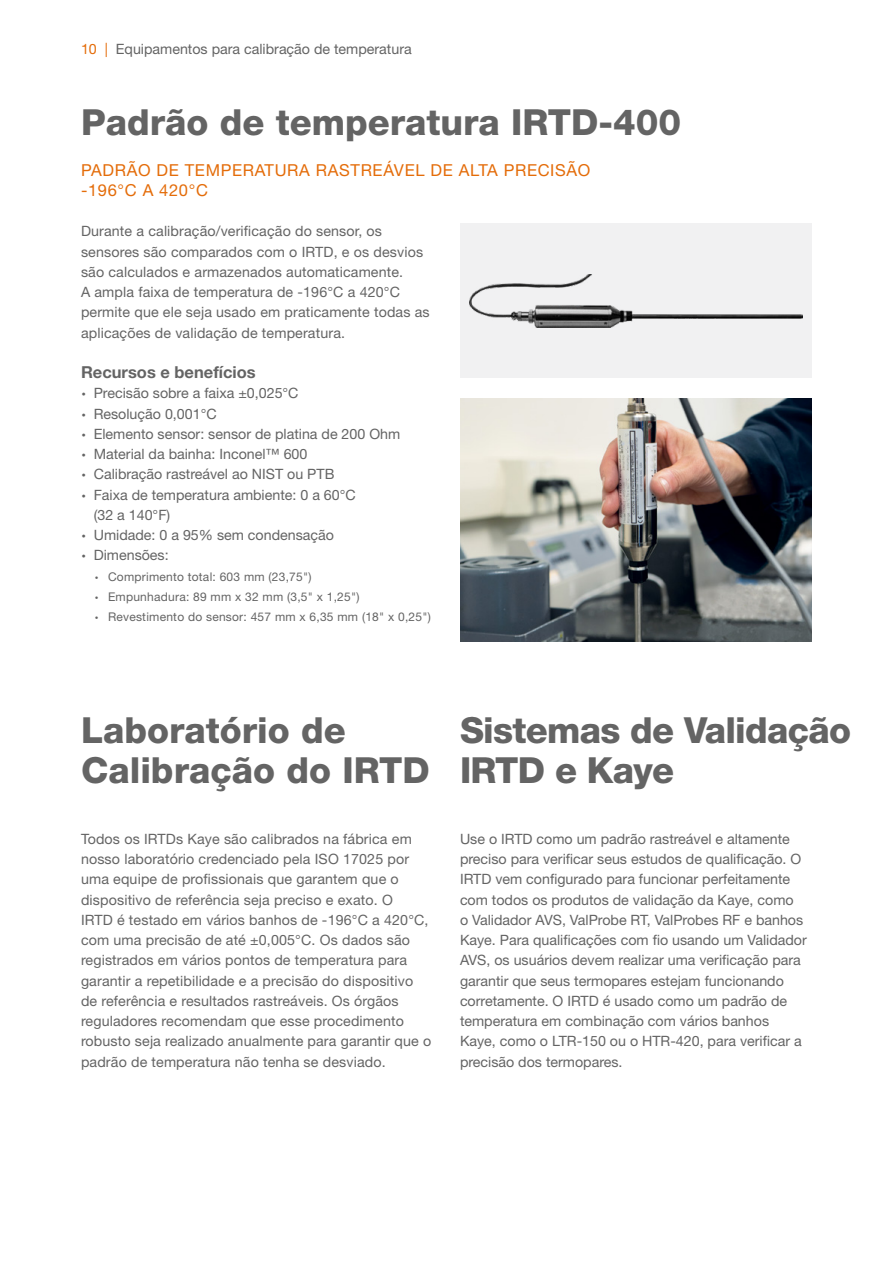
<style>
.page{position:relative;width:893px;height:1263px;background:#fff}
.page>*{position:absolute;margin:0;border:0;box-sizing:border-box;transform-origin:0 0}
.t1{font:800 36px/40.5px "Helvetica Neue LT Pro";color:#646464}
.t2{font:800 36px/40.5px "Helvetica Neue LT Pro";letter-spacing:-.02em;color:#646464}
.t3{font:16.5px/20.2px "Helvetica Neue LT Pro";letter-spacing:.04em;color:#e46c09}
.t4{font:700 16.5px "Helvetica Neue LT Pro";color:#646464}
.t5{font:14.25px/20.2px "Helvetica Neue LT Pro";color:#646464}
.t6{font:12px/20.2px "Helvetica Neue LT Pro";letter-spacing:.02em;color:#646464}
.s1{color:#e46c09}
.s2{font-weight:700;font-stretch:expanded}
</style>
<div class="page">
<div style="left:460px;top:224px;width:352px;height:154px;background:#f1f1f2"></div>
<img style="left:469px;top:275px;width:333px;height:52px">
<img style="left:460px;top:398px;width:352px;height:243px">
<p class="t5" style="left:81px;top:38px;width:332px"><span class="s1">10 |</span> Equipamentos para calibração de temperatura</p>
<h1 class="t1" style="left:81px;top:102px;width:602px">Padrão de temperatura IRTD-400</h1>
<p class="t3" style="left:81px;top:159px;width:511px">PADRÃO DE TEMPERATURA RASTREÁVEL DE ALTA PRECISÃO -196°C A 420°C</p>
<p class="t5" style="left:81px;top:221px;width:350px">Durante a calibração/verificação do sensor, os sensores são comparados com o IRTD, e os desvios são calculados e armazenados automaticamente.<br>A ampla faixa de temperatura de -196°C a 420°C permite que ele seja usado em praticamente todas as aplicações de validação de temperatura.</p>
<p class="t4" style="left:81px;top:362px;width:176px">Recursos e benefícios</p>
<p class="t5" style="left:81px;top:383px;width:219px"><span class="s2">∙</span> Precisão sobre a faixa ±0,025°C</p>
<p class="t5" style="left:81px;top:403px;width:137px"><span class="s2">∙</span> Resolução 0,001°C</p>
<p class="t5" style="left:81px;top:423px;width:321px"><span class="s2">∙</span> Elemento sensor: sensor de platina de 200 Ohm</p>
<p class="t5" style="left:81px;top:443px;width:228px"><span class="s2">∙</span> Material da bainha: Inconel™ 600</p>
<p class="t5" style="left:81px;top:464px;width:255px"><span class="s2">∙</span> Calibração rastreável ao NIST ou PTB</p>
<p class="t5" style="left:81px;top:484px;width:276px"><span class="s2">∙</span> Faixa de temperatura ambiente: 0 a 60°C</p>
<p class="t5" style="left:94px;top:504px;width:78px">(32 a 140°F)</p>
<p class="t5" style="left:81px;top:524px;width:254px"><span class="s2">∙</span> Umidade: 0 a 95% sem condensação</p>
<p class="t5" style="left:81px;top:545px;width:89px"><span class="s2">∙</span> Dimensões:</p>
<p class="t6" style="left:95px;top:566px;width:338px"><span class="s2">∙</span> Comprimento total: 603 mm (23,75")<br><span class="s2">∙</span> Empunhadura: 89 mm x 32 mm (3,5" x 1,25")<br><span class="s2">∙</span> Revestimento do sensor: 457 mm x 6,35 mm (18" x 0,25")</p>
<h1 class="t1" style="left:81px;top:709px;width:350px">Laboratório de<br>Calibração do IRTD</h1>
<p class="t5" style="left:81px;top:828px;width:352px">Todos os IRTDs Kaye são calibrados na fábrica em nosso laboratório credenciado pela ISO 17025 por uma equipe de profissionais que garantem que o dispositivo de referência seja preciso e exato. O<br>IRTD é testado em vários banhos de -196°C a 420°C, com uma precisão de até ±0,005°C. Os dados são registrados em vários pontos de temperatura para garantir a repetibilidade e a precisão do dispositivo de referência e resultados rastreáveis. Os órgãos reguladores recomendam que esse procedimento robusto seja realizado anualmente para garantir que o padrão de temperatura não tenha se desviado.</p>
<h1 class="t2" style="left:460px;top:709px;width:393px">Sistemas de Validação<br>IRTD e Kaye</h1>
<p class="t5" style="left:460px;top:828px;width:348px">Use o IRTD como um padrão rastreável e altamente preciso para verificar seus estudos de qualificação. O IRTD vem configurado para funcionar perfeitamente com todos os produtos de validação da Kaye, como<br>o Validador AVS, ValProbe RT, ValProbes RF e banhos Kaye. Para qualificações com fio usando um Validador AVS, os usuários devem realizar uma verificação para garantir que seus termopares estejam funcionando corretamente. O IRTD é usado como um padrão de temperatura em combinação com vários banhos Kaye, como o LTR-150 ou o HTR-420, para verificar a precisão dos termopares.</p>
</div>
